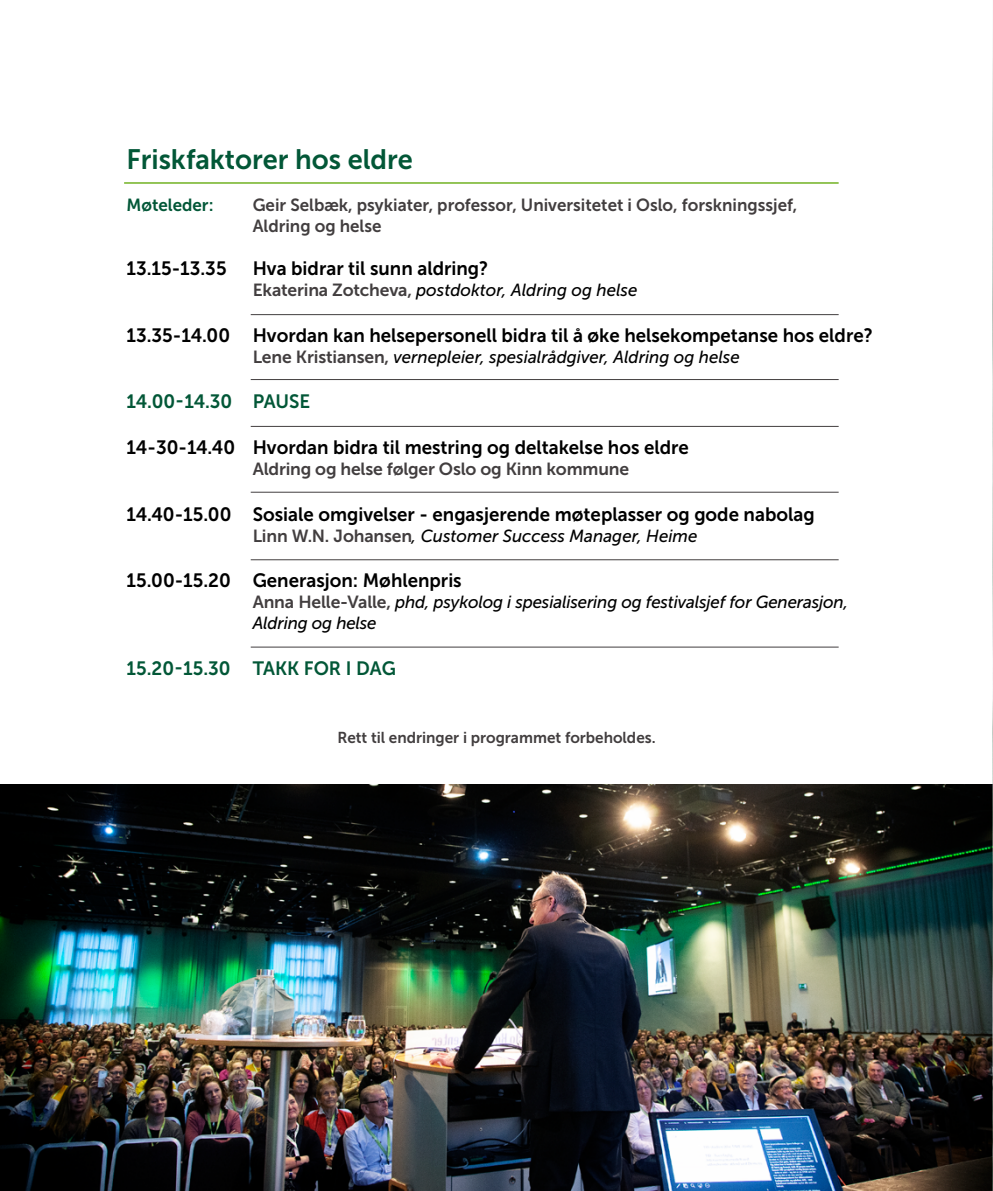
<style>
.page{position:relative;width:993px;height:1191px;background:#fff}
.page>*{position:absolute;margin:0;border:0;box-sizing:border-box;transform-origin:0 0}
.t1{font:28px "Museo Sans 700";color:#025737}
.t2{font:19.25px "Museo Sans 700";color:#000}
.t3{font:19.25px "Museo Sans 700";color:#025737}
.t4{font:italic 17.5px/21px "Museo Sans 500";color:#000}
.t5{font:17.5px/21px "Museo Sans 700";color:#423e3f}
.t6{font:17.5px "Museo Sans 700";color:#025737}
.t7{font:15.75px "Museo Sans 700";color:#423e3f}
.s1{font-family:"Museo Sans 700";font-style:normal;color:#423e3f}
</style>
<div class="page">
<img style="left:0;top:784px;width:992px;height:407px">
<hr style="left:251px;top:314px;width:587px;height:1px;background:#423e3f">
<hr style="left:251px;top:379px;width:587px;height:1px;background:#423e3f">
<hr style="left:251px;top:426px;width:587px;height:1px;background:#423e3f">
<hr style="left:251px;top:492px;width:587px;height:1px;background:#423e3f">
<hr style="left:251px;top:559px;width:587px;height:1px;background:#423e3f">
<hr style="left:251px;top:647px;width:587px;height:1px;background:#423e3f">
<hr style="left:124px;top:182px;width:714px;height:2px;background:#86bd42">
<img style="left:992px;top:50px;width:1px;height:1141px">
<h1 class="t1" style="left:126px;top:143px;width:288px">Friskfaktorer hos eldre</h1>
<p class="t6" style="left:126px;top:195px;width:88px">Møteleder:</p>
<p class="t5" style="left:253px;top:194px;width:546px">Geir Selbæk, psykiater, professor, Universitetet i Oslo, forskningssjef,<br>Aldring og helse</p>
<p class="t2" style="left:126px;top:258px;width:101px">13.15-13.35</p>
<p class="t2" style="left:252px;top:258px;width:237px">Hva bidrar til sunn aldring?</p>
<p class="t4" style="left:252px;top:280px;width:386px"><span class="s1">Ekaterina Zotcheva,</span> postdoktor, Aldring og helse</p>
<p class="t2" style="left:126px;top:324px;width:747px">13.35-14.00 Hvordan kan helsepersonell bidra til å øke helsekompetanse hos eldre?</p>
<p class="t4" style="left:252px;top:346px;width:488px"><span class="s1">Lene Kristiansen,</span> vernepleier, spesialrådgiver, Aldring og helse</p>
<p class="t3" style="left:126px;top:391px;width:185px">14.00-14.30 PAUSE</p>
<p class="t2" style="left:126px;top:436px;width:563px">14-30-14.40 Hvordan bidra til mestring og deltakelse hos eldre</p>
<p class="t5" style="left:252px;top:458px;width:378px">Aldring og helse følger Oslo og Kinn kommune</p>
<p class="t2" style="left:126px;top:503px;width:689px">14.40-15.00 Sosiale omgivelser - engasjerende møteplasser og gode nabolag</p>
<p class="t4" style="left:252px;top:525px;width:446px"><span class="s1">Linn W.N. Johansen</span>, Customer Success Manager, Heime</p>
<p class="t2" style="left:126px;top:569px;width:336px">15.00-15.20 Generasjon: Møhlenpris</p>
<p class="t4" style="left:252px;top:591px;width:596px"><span class="s1">Anna Helle-Valle,</span> phd, psykolog i spesialisering og festivalsjef for Generasjon,<br>Aldring og helse</p>
<p class="t3" style="left:126px;top:657px;width:271px">15.20-15.30 TAKK FOR I DAG</p>
<p class="t7" style="left:337px;top:728px;width:320px">Rett til endringer i programmet forbeholdes.</p>
</div>
